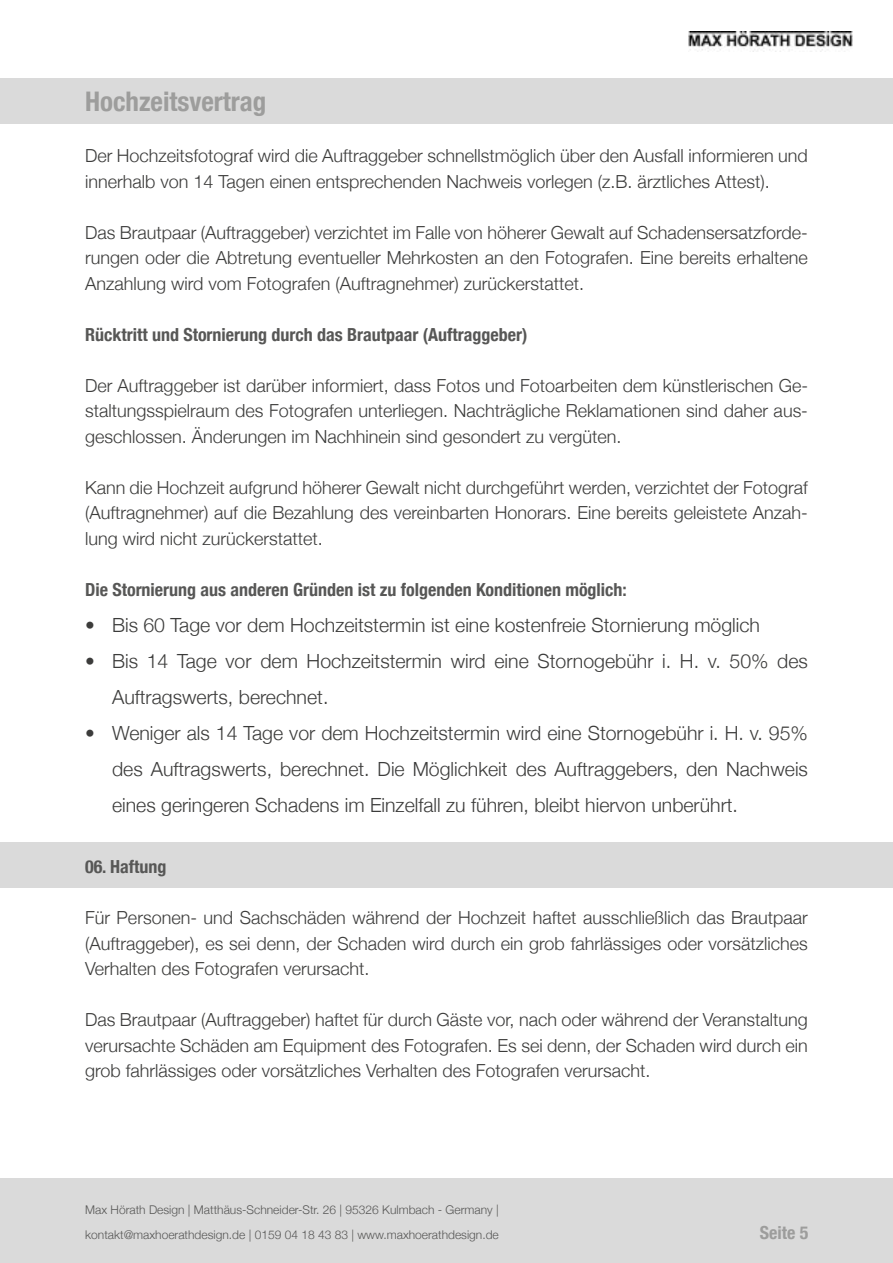
<style>
.page{position:relative;width:893px;height:1263px;background:#fff}
.page>*{position:absolute;margin:0;border:0;box-sizing:border-box;transform-origin:0 0}
.t1{font:700 condensed 27px "Helvetica Neue";color:#9d9d9c}
.t2{font:300 19.5px/36px "Helvetica Neue";color:#3c3c3b}
.t3{font:300 18px/25.5px "Helvetica Neue";color:#3c3c3b;text-align:justify}
.t4{font:700 condensed 18px "Helvetica Neue";color:#575756}
.t5{font:700 condensed 18px "Helvetica Neue";color:#9d9d9c}
.t6{font:300 12px/25.5px "Helvetica Neue";color:#575756}
</style>
<div class="page">
<div style="left:0;top:1178px;width:893px;height:85px;background:#dadada"></div>
<div style="left:0;top:842px;width:893px;height:45px;background:#dadada"></div>
<div style="left:0;top:78px;width:893px;height:45px;background:#dadada"></div>
<img style="left:689px;top:31px;width:164px;height:21px">
<h1 class="t1" style="left:85px;top:85px;width:183px">Hochzeitsvertrag</h1>
<p class="t3" style="left:85px;top:142px;width:724px">Der Hochzeitsfotograf wird die Auftraggeber schnellstmöglich über den Ausfall informieren und innerhalb von 14 Tagen einen entsprechenden Nachweis vorlegen (z.B. ärztliches Attest).</p>
<p class="t3" style="left:85px;top:219px;width:724px">Das Brautpaar (Auftraggeber) verzichtet im Falle von höherer Gewalt auf Schadensersatzforde&shy;rungen oder die Abtretung eventueller Mehrkosten an den Fotografen. Eine bereits erhaltene Anzahlung wird vom Fotografen (Auftragnehmer) zurückerstattet.</p>
<p class="t4" style="left:85px;top:323px;width:444px">Rücktritt und Stornierung durch das Brautpaar (Auftraggeber)</p>
<p class="t3" style="left:85px;top:372px;width:724px">Der Auftraggeber ist darüber informiert, dass Fotos und Fotoarbeiten dem künstlerischen Ge&shy;staltungsspielraum des Fotografen unterliegen. Nachträgliche Reklamationen sind daher aus&shy;geschlossen. Änderungen im Nachhinein sind gesondert zu vergüten.</p>
<p class="t3" style="left:85px;top:474px;width:724px">Kann die Hochzeit aufgrund höherer Gewalt nicht durchgeführt werden, verzichtet der Fotograf (Auftragnehmer) auf die Bezahlung des vereinbarten Honorars. Eine bereits geleistete Anzah&shy;lung wird nicht zurückerstattet.</p>
<p class="t4" style="left:85px;top:578px;width:543px">Die Stornierung aus anderen Gründen ist zu folgenden Konditionen möglich:</p>
<p class="t2" style="left:85px;top:606px;width:677px">• Bis 60 Tage vor dem Hochzeitstermin ist eine kostenfreie Stornierung möglich</p>
<p class="t2" style="left:112px;top:642px;width:697px;text-indent:-27px">• Bis 14 Tage vor dem Hochzeitstermin wird eine Stornogebühr i. H. v. 50% des<br>Auftragswerts, berechnet.</p>
<p class="t2" style="left:112px;top:714px;width:697px;text-align:justify;text-indent:-27px">• Weniger als 14 Tage vor dem Hochzeitstermin wird eine Stornogebühr i. H. v. 95% des Auftragswerts, berechnet. Die Möglichkeit des Auftraggebers, den Nachweis eines geringeren Schadens im Einzelfall zu führen, bleibt hiervon unberührt.</p>
<p class="t4" style="left:85px;top:856px;width:83px">06. Haftung</p>
<p class="t3" style="left:85px;top:904px;width:724px">Für Personen- und Sachschäden während der Hochzeit haftet ausschließlich das Brautpaar (Auftraggeber), es sei denn, der Schaden wird durch ein grob fahrlässiges oder vorsätzliches Verhalten des Fotografen verursacht.</p>
<p class="t3" style="left:85px;top:1006px;width:724px">Das Brautpaar (Auftraggeber) haftet für durch Gäste vor, nach oder während der Veranstaltung verursachte Schäden am Equipment des Fotografen. Es sei denn, der Schaden wird durch ein grob fahrlässiges oder vorsätzliches Verhalten des Fotografen verursacht.</p>
<p class="t6" style="left:85px;top:1196px;width:415px">Max Hörath Design | Matthäus-Schneider-Str. 26 | 95326 Kulmbach - Germany | kontakt@maxhoerathdesign.de | 0159 04 18 43 83 | www.maxhoerathdesign.de</p>
<p class="t5" style="left:760px;top:1222px;width:50px">Seite 5</p>
</div>
